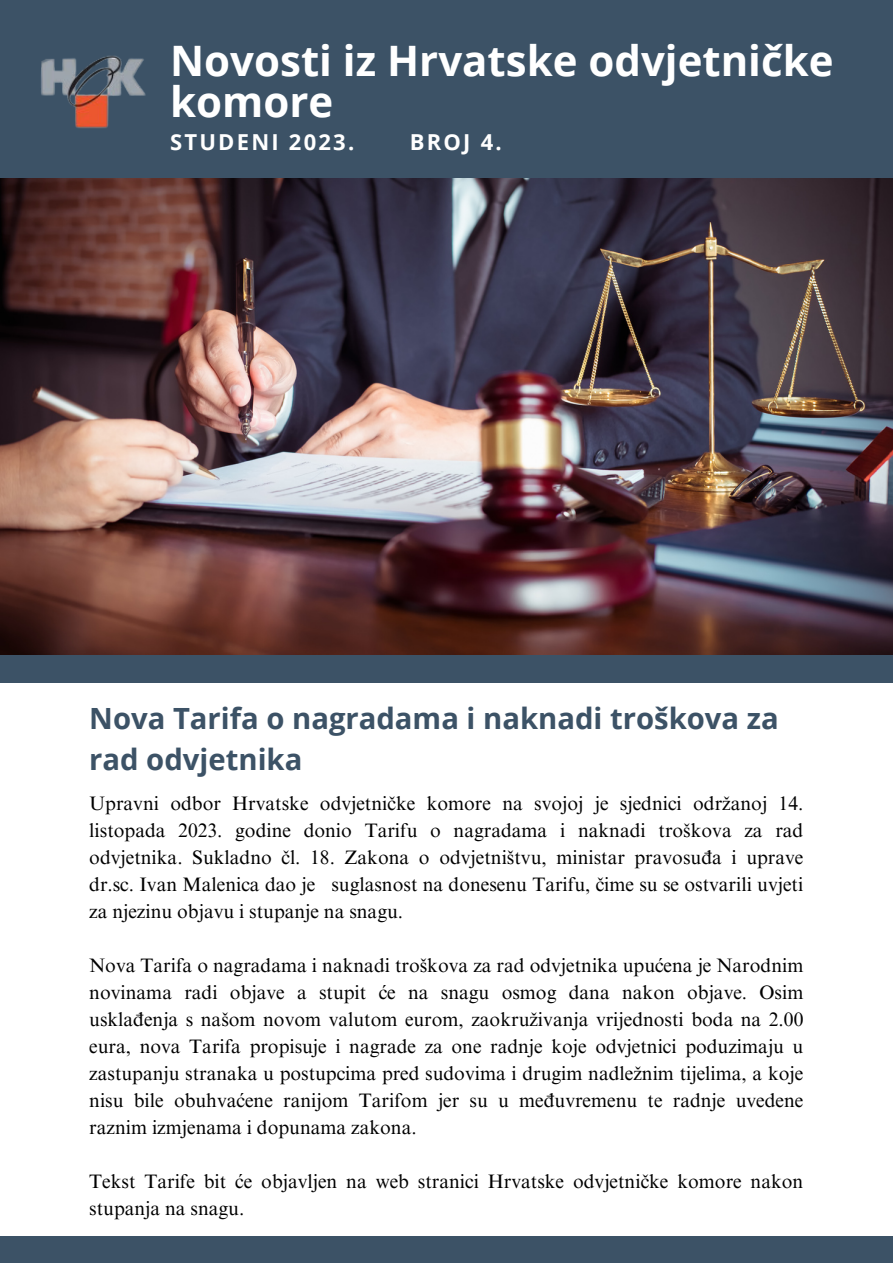
<style>
.page{position:relative;width:893px;height:1264px;background:#fff}
.page>*{position:absolute;margin:0;border:0;box-sizing:border-box;transform-origin:0 0}
.t1{font:700 42px/41.5px "Open Sans";color:#fff}
.t2{font:700 29.25px/40.8px "Open Sans";color:#3c5266}
.t3{font:700 22.05px "Open Sans";letter-spacing:.1em;color:#fff}
.t4{font:19.5px/27px "Times NRMT Pro";color:#000;text-align:justify}
</style>
<div class="page">
<div style="left:0;top:0;width:892px;height:186px;background:#3c5266"></div>
<div style="left:0;top:1236px;width:892px;height:26px;background:#3c5266"></div>
<img style="left:41px;top:55px;width:105px;height:74px">
<div style="left:0;top:645px;width:892px;height:37px;background:#3c5266"></div>
<img style="left:0;top:178px;width:892px;height:477px">
<p class="t1" style="left:170px;top:39px;width:664px">Novosti iz Hrvatske odvjetničke komore</p>
<p class="t3" style="left:170px;top:126px;width:186px">STUDENI 2023.</p>
<p class="t3" style="left:410px;top:126px;width:93px">BROJ 4.</p>
<p class="t2" style="left:89px;top:697px;width:691px">Nova Tarifa o nagradama i naknadi troškova za rad odvjetnika</p>
<p class="t4" style="left:89px;top:792px;width:715px">Upravni odbor Hrvatske odvjetničke komore na svojoj je sjednici održanoj 14. listopada 2023. godine donio Tarifu o nagradama i naknadi troškova za rad odvjetnika. Sukladno čl. 18. Zakona o odvjetništvu, ministar pravosuđa i uprave dr.sc. Ivan Malenica dao je suglasnost na donesenu Tarifu, čime su se ostvarili uvjeti za njezinu objavu i stupanje na snagu.</p>
<p class="t4" style="left:89px;top:954px;width:715px">Nova Tarifa o nagradama i naknadi troškova za rad odvjetnika upućena je Narodnim novinama radi objave a stupit će na snagu osmog dana nakon objave. Osim usklađenja s našom novom valutom eurom, zaokruživanja vrijednosti boda na 2.00 eura, nova Tarifa propisuje i nagrade za one radnje koje odvjetnici poduzimaju u zastupanju stranaka u postupcima pred sudovima i drugim nadležnim tijelima, a koje nisu bile obuhvaćene ranijom Tarifom jer su u međuvremenu te radnje uvedene raznim izmjenama i dopunama zakona.</p>
<p class="t4" style="left:89px;top:1170px;width:715px">Tekst Tarife bit će objavljen na web stranici Hrvatske odvjetničke komore nakon stupanja na snagu.</p>
</div>
